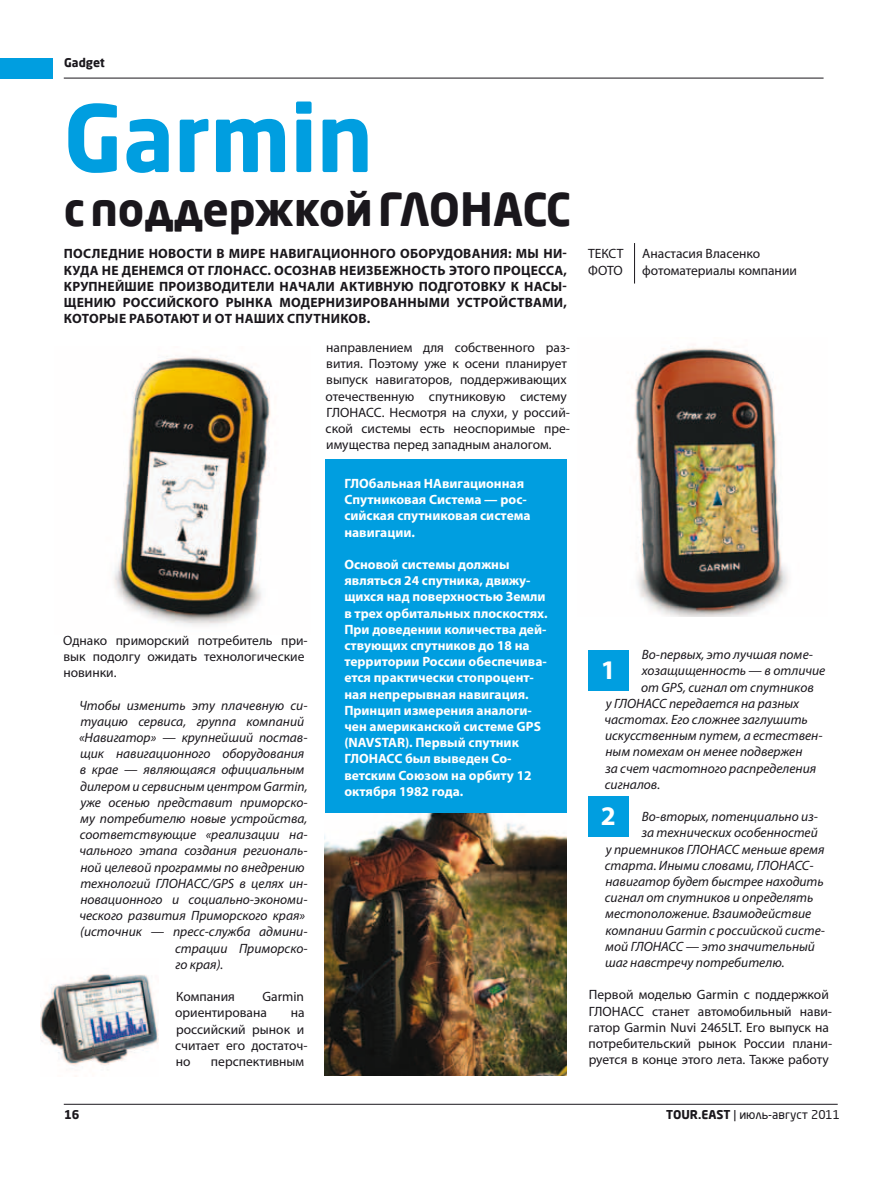
<style>
.page{position:relative;width:893px;height:1178px;background:#fff}
.page>*{position:absolute;margin:0;border:0;box-sizing:border-box;transform-origin:0 0}
.t1{font:700 91.5px "Neo Sans Pro";color:#009ee0}
.t2{font:700 45px "Neo Sans Pro";color:#1a171c}
.t3{font:700 27px "Myriad Pro";color:#fff}
.t4{font:italic 13.5px "Myriad Pro";color:#1a171c}
.t5{font:13.5px/16.2px "Myriad Pro";color:#1a171c}
.t6{font:700 13.5px/16.2px "Myriad Pro";color:#fff}
.t7{font:700 13.5px "Myriad Pro";letter-spacing:.12em;color:#1a171c}
.t8{font:700 13.5px "Myriad Pro";letter-spacing:.02em;color:#1a171c}
.t9{font:700 12px "Neo Sans Pro";color:#1a171c}
.t10{font:12px "Neo Sans Pro";color:#1a171c}
</style>
<div class="page">
<hr style="left:64px;top:1104px;width:774px;height:1px;background:#1a171c">
<hr style="left:64px;top:78px;width:759px;height:1px;background:#1a171c">
<div style="left:0;top:58px;width:53px;height:20px;background:#009ee0"></div>
<img style="left:113px;top:356px;width:158px;height:270px">
<img style="left:634px;top:348px;width:154px;height:269px">
<div style="left:326px;top:459px;width:241px;height:353px;background:#009ee0"></div>
<img style="left:40px;top:974px;width:119px;height:103px">
<div style="left:588px;top:650px;width:41px;height:41px;background:#009ee0"></div>
<div style="left:588px;top:796px;width:41px;height:41px;background:#009ee0"></div>
<img style="left:324px;top:814px;width:243px;height:262px">
<hr style="left:634px;top:243px;width:1px;height:40px;background:#1a171c">
<p class="t9" style="left:64px;top:55px;width:42px">Gadget</p>
<h1 class="t1" style="left:64px;top:79px;width:311px">Garmin</h1>
<h2 class="t2" style="left:64px;top:181px;width:509px">с поддержкой ГЛОНАСС</h2>
<p class="t7" style="left:64px;top:245px;width:95px">Последние новос</p>
<p class="t7" style="left:195px;top:245px;width:85px">ти в мире нав</p>
<p class="t7" style="left:297px;top:245px;width:55px">игационно</p>
<p class="t7" style="left:380px;top:245px;width:67px">го оборудован</p>
<p class="t7" style="left:490px;top:245px;width:78px">ия: мы ни-</p>
<p class="t7" style="left:64px;top:261px;width:10px">куда</p>
<p class="t8" style="left:102px;top:261px;width:218px">не денемся от ГЛОНАСС. Осознав</p>
<p class="t7" style="left:340px;top:261px;width:61px">неизбежнос</p>
<p class="t7" style="left:430px;top:261px;width:118px">ть этого процесса</p>
<p class="t7" style="left:563px;top:261px;width:5px">,</p>
<p class="t7" style="left:64px;top:277px;width:27px">крупн</p>
<p class="t7" style="left:108px;top:277px;width:106px">ейшие производ</p>
<p class="t7" style="left:231px;top:277px;width:155px">ители начали активную</p>
<p class="t7" style="left:419px;top:277px;width:11px">под</p>
<p class="t7" style="left:447px;top:277px;width:34px">готовку</p>
<p class="t7" style="left:511px;top:277px;width:23px">к нас</p>
<p class="t7" style="left:551px;top:277px;width:18px">ы-</p>
<p class="t7" style="left:64px;top:294px;width:77px">щению росс</p>
<p class="t7" style="left:157px;top:294px;width:29px">ийско</p>
<p class="t7" style="left:203px;top:294px;width:53px">го рынка</p>
<p class="t7" style="left:280px;top:294px;width:101px">модернизированн</p>
<p class="t7" style="left:417px;top:294px;width:152px">ыми устройствами,</p>
<p class="t7" style="left:64px;top:310px;width:182px">которые работают и от наш</p>
<p class="t7" style="left:266px;top:310px;width:31px">их спу</p>
<p class="t7" style="left:314px;top:310px;width:37px">тников</p>
<p class="t7" style="left:367px;top:310px;width:5px">.</p>
<p class="t5" style="left:326px;top:339px;width:246px">направлением для собственного раз&shy;вития. Поэтому уже к осени планирует выпуск навигаторов, поддерживающих отечественную спутниковую систему ГЛОНАСС. Несмотря на слухи, у россий&shy;ской системы есть неоспоримые пре&shy;имущества перед западным аналогом.</p>
<p class="t5" style="left:63px;top:632px;width:246px">Однако приморский потребитель при&shy;вык подолгу ожидать технологические новинки.</p>
<p class="t4" style="left:79px;top:697px;width:230px">Чтобы изменить эту плачевную си-</p>
<p class="t4" style="left:80px;top:713px;width:225px">туацию сервиса, группа компаний</p>
<p class="t4" style="left:79px;top:729px;width:230px">«Навигатор» — крупнейший постав-</p>
<p class="t4" style="left:80px;top:745px;width:226px">щик навигационного оборудования</p>
<p class="t4" style="left:80px;top:761px;width:226px">в крае — являющаяся официальным</p>
<p class="t4" style="left:80px;top:778px;width:229px">дилером и сервисным центром Garmin,</p>
<p class="t4" style="left:81px;top:794px;width:228px">уже осенью представит приморско-</p>
<p class="t4" style="left:80px;top:810px;width:229px">му потребителю новые устройства,</p>
<p class="t4" style="left:80px;top:826px;width:229px">соответствующие «реализации на-</p>
<p class="t4" style="left:79px;top:842px;width:230px">чального этапа создания региональ-</p>
<p class="t4" style="left:80px;top:859px;width:226px">ной целевой программы по внедрению</p>
<p class="t4" style="left:80px;top:875px;width:229px">технологий ГЛОНАСС/GPS в целях ин-</p>
<p class="t4" style="left:80px;top:891px;width:229px">новационного и социально-экономи-</p>
<p class="t4" style="left:79px;top:907px;width:227px">ческого развития Приморского края»</p>
<p class="t4" style="left:80px;top:923px;width:229px">(источник — пресс-служба админи-</p>
<p class="t4" style="left:175px;top:940px;width:134px">страции Приморско-</p>
<p class="t4" style="left:176px;top:956px;width:49px">го края).</p>
<p class="t5" style="left:176px;top:988px;width:60px">Компания</p>
<p class="t5" style="left:175px;top:988px;width:130px;text-indent:87px">Garmin ориентирована</p>
<p class="t5" style="left:175px;top:1004px;width:134px;text-indent:116px">на российский рынок и считает его достаточ&shy;но</p>
<p class="t5" style="left:211px;top:1053px;width:95px">перспективным</p>
<p class="t6" style="left:344px;top:475px;width:188px">ГЛОбальная НАвигационная<br>Спутниковая Система — рос&shy;сийская спутниковая система навигации.</p>
<p class="t6" style="left:344px;top:556px;width:205px">Основой системы должны являться 24 спутника, движу&shy;щихся над поверхностью Земли в трех орбитальных плоскостях.<br>При доведении количества дей&shy;ствующих спутников до 18 на территории России обеспечива&shy;ется практически стопроцент&shy;ная непрерывная навигация.<br>Принцип измерения аналоги&shy;чен американской системе GPS (NAVSTAR). Первый спутник<br>ГЛ ОНАСС был выведен Со&shy;ветским Союзом на орбиту 12 октября 1982 года.</p>
<p class="t5" style="left:588px;top:246px;width:37px">ТЕКСТ</p>
<p class="t5" style="left:642px;top:246px;width:120px">Анастасия Власенко</p>
<p class="t5" style="left:588px;top:262px;width:36px">ФОТО</p>
<p class="t5" style="left:642px;top:262px;width:156px">фотоматериалы компании</p>
<p class="t4" style="left:642px;top:646px;width:173px">Во-первых, это лучшая поме-</p>
<p class="t4" style="left:642px;top:662px;width:185px">хозащищенность — в отличие</p>
<p class="t4" style="left:641px;top:679px;width:174px">от GPS, сигнал от спутников</p>
<p class="t4" style="left:606px;top:695px;width:195px">у ГЛОНАСС передается на разных</p>
<p class="t4" style="left:604px;top:711px;width:205px">частотах. Его сложнее заглушить</p>
<p class="t4" style="left:605px;top:727px;width:219px">искусственным путем, а естествен-</p>
<p class="t4" style="left:605px;top:743px;width:199px">ным помехам он менее подвержен</p>
<p class="t4" style="left:605px;top:760px;width:212px">за счет частотного распределения</p>
<p class="t4" style="left:605px;top:776px;width:57px">сигналов.</p>
<p class="t4" style="left:642px;top:808px;width:178px">Во-вторых, потенциально из-</p>
<p class="t4" style="left:642px;top:824px;width:178px">за технических особенностей</p>
<p class="t4" style="left:606px;top:841px;width:220px">у приемников ГЛОНАСС меньше время</p>
<p class="t4" style="left:605px;top:857px;width:210px">старта. Иными словами, ГЛОНАСС-</p>
<p class="t4" style="left:605px;top:873px;width:220px">навигатор будет быстрее находить</p>
<p class="t4" style="left:605px;top:889px;width:210px">сигнал от спутников и определять</p>
<p class="t4" style="left:605px;top:905px;width:208px">местоположение. Взаимодействие</p>
<p class="t4" style="left:605px;top:922px;width:221px">компании Garmin с российской систе-</p>
<p class="t4" style="left:605px;top:938px;width:211px">мой ГЛОНАСС — это значительный</p>
<p class="t4" style="left:605px;top:954px;width:181px">шаг навстречу потребителю.</p>
<p class="t5" style="left:588px;top:986px;width:245px">Первой моделью Garmin с поддержкой ГЛОНАСС станет автомобильный нави&shy;гатор Garmin Nuvi 2465LT. Его выпуск на потребительский рынок России плани&shy;руется в конце этого лета. Также работу</p>
<h3 class="t3" style="left:601px;top:652px;width:16px">1</h3>
<h3 class="t3" style="left:601px;top:799px;width:16px">2</h3>
<p class="t9" style="left:64px;top:1107px;width:17px">16</p>
<p class="t9" style="left:666px;top:1107px;width:9px">TOUR</p>
<p class="t9" style="left:698px;top:1107px;width:12px">.EAST</p>
<p class="t10" style="left:733px;top:1107px;width:108px">| июль-август 2011</p>
</div>
